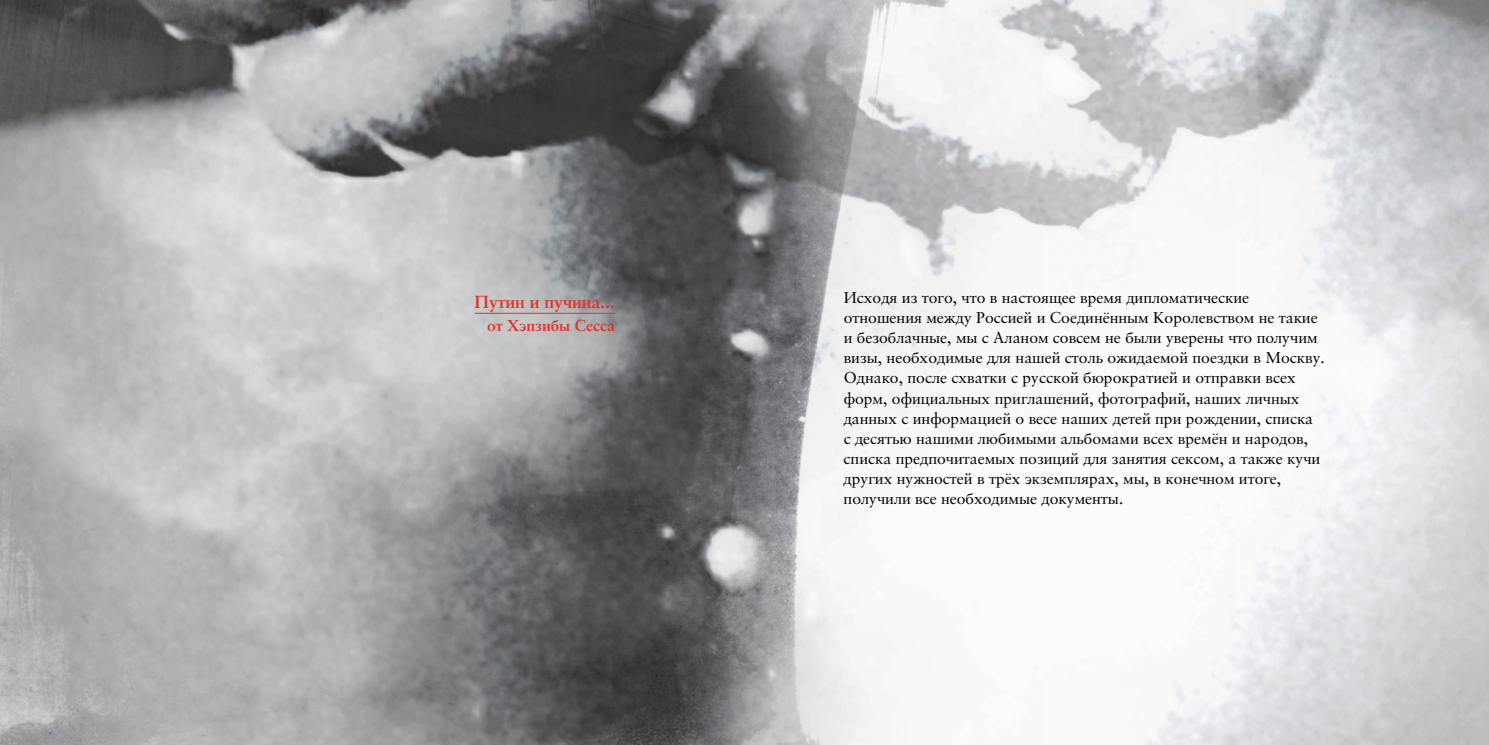
<style>
.page{position:relative;width:1489px;height:745px;background:#fff}
.page>*{position:absolute;margin:0;border:0;box-sizing:border-box;transform-origin:0 0}
.t1{font:700 17.5px "Sabon Cyr";letter-spacing:-.015em;color:#e33029}
.t2{font:15.75px/20.1px "Sabon Cyr";letter-spacing:-.04em;color:#000}
.t3{font:700 15.75px "Sabon Cyr";letter-spacing:-.035em;color:#e33029}
</style>
<div class="page">
<img style="left:0;top:0;width:1488px;height:744px">
<hr style="left:475px;top:312px;width:140px;height:1px;background:#e33029">
<p class="t1" style="left:474px;top:295px;width:166px">Путин и пучина...</p>
<p class="t3" style="left:487px;top:319px;width:130px">от Хэпзибы Сесса</p>
<p class="t2" style="left:843px;top:289px;width:504px">Исходя изтого,что в настоящее время дипломатические<br>отношения между Россией и Соединённым Королевством не такие<br>и безоблачные,мы с Аланом совсем не были уверены что получим визы,необходимые для нашей столь ожидаемой поездки в Москву.<br>Однако,после схватки с русской бюрократией и отправки всех форм,официальных приглашений,фотографий,наших личных данных с информацией о весе наших детей при рождении,списка<br>с десятью нашими любимыми альбомами всех времён и народов, списка предпочитаемых позиций для занятия сексом,а также кучи других нужностей в трёх экземплярах,мы,в конечном итоге, получили все необходимые документы.</p>
</div>
